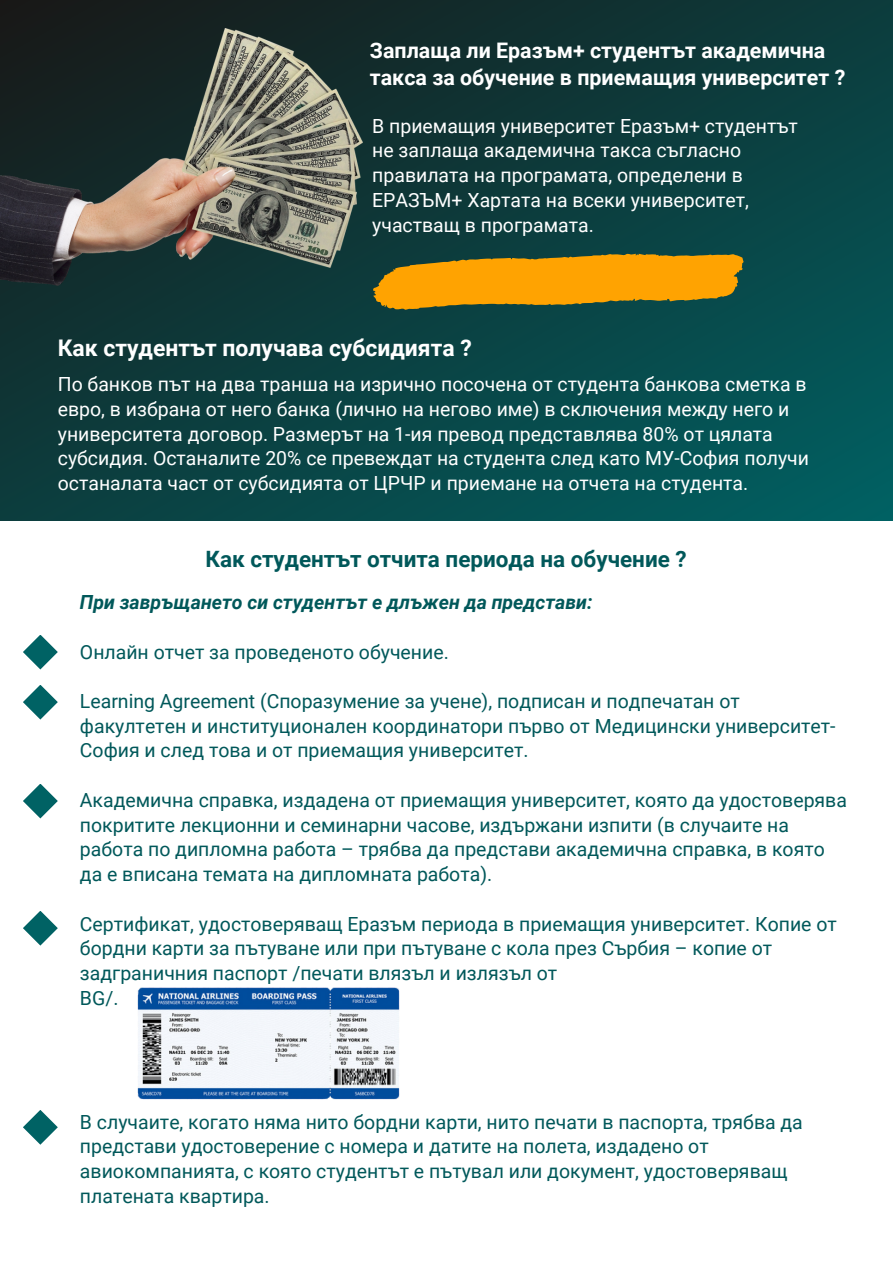
<style>
.page{position:relative;width:893px;height:1264px;background:#fff}
.page>*{position:absolute;margin:0;border:0;box-sizing:border-box;transform-origin:0 0}
.t1{font:700 22.95px "Roboto";color:#fff}
.t2{font:700 22.5px "Roboto";color:#01585a}
.t3{font:700 21.45px/27px "Roboto";color:#fff}
.t4{font:19.5px/24.8px "Roboto";color:#01585a}
.t5{font:19.5px/24.8px "Roboto";color:#fff}
.t6{font:italic 700 19.5px "Roboto";color:#01585a}
</style>
<div class="page">
<svg style="left:0;top:0;width:892px;height:520px;background:#0a4041"></svg>
<img style="left:0;top:29px;width:363px;height:256px">
<svg style="left:373px;top:253px;width:370px;height:57px;background:#c38b11"></svg>
<svg style="left:23px;top:635px;width:35px;height:34px"></svg>
<svg style="left:23px;top:685px;width:35px;height:34px"></svg>
<svg style="left:23px;top:784px;width:35px;height:34px"></svg>
<svg style="left:23px;top:911px;width:35px;height:34px"></svg>
<svg style="left:23px;top:1110px;width:35px;height:34px"></svg>
<img style="left:137px;top:987px;width:263px;height:113px">
<p class="t3" style="left:370px;top:38px;width:477px">Заплаща ли Еразъм+ студентът академична такса за обучение в приемащия университет ?</p>
<p class="t5" style="left:372px;top:114px;width:427px">В приемащия университет Еразъм+ студентът не заплаща академична такса съгласно правилата на програмата, определени в ЕРАЗЪМ+ Хартата на всеки университет, участващ в програмата.</p>
<p class="t1" style="left:58px;top:335px;width:415px">Как студентът получава субсидията ?</p>
<p class="t5" style="left:58px;top:372px;width:752px">По банков път на два транша на изрично посочена от студента банкова сметка в евро, в избрана от него банка (лично на негово име) в сключения между него и университета договор. Размерът на 1-ия превод представлява 80% от цялата субсидия. Останалите 20% се превеждат на студента след като МУ-София получи останалата част от субсидията от ЦРЧР и приемане на отчета на студента.</p>
<p class="t2" style="left:205px;top:546px;width:482px">Как студентът отчита периода на обучение ?</p>
<p class="t6" style="left:80px;top:591px;width:514px">При завръщането си студентът е длъжен да представи:</p>
<p class="t4" style="left:80px;top:639px;width:370px">Онлайн отчет за проведеното обучение.</p>
<p class="t4" style="left:80px;top:689px;width:757px">Learning Agreement (Споразумение за учене), подписан и подпечатан от факултетен и институционален координатори първо от Медицински университет-<br>София и след това и от приемащия университет.</p>
<p class="t4" style="left:80px;top:788px;width:768px">Академична справка, издадена от приемащия университет, която да удостоверява покритите лекционни и семинарни часове, издържани изпити (в случаите на работа по дипломна работа – трябва да представи академична справка, в която да е вписана темата на дипломната работа).</p>
<p class="t4" style="left:80px;top:911px;width:758px">Сертификат, удостоверяващ Еразъм периода в приемащия университет. Копие от бордни карти за пътуване или при пътуване с кола през Сърбия – копие от задграничния паспорт /печати влязъл и излязъл от<br>BG/.</p>
<p class="t4" style="left:80px;top:1109px;width:724px">В случаите, когато няма нито бордни карти, нито печати в паспорта, трябва да представи удостоверение с номера и датите на полета, издадено от авиокомпанията, с която студентът е пътувал или документ, удостоверяващ платената квартира.</p>
</div>
